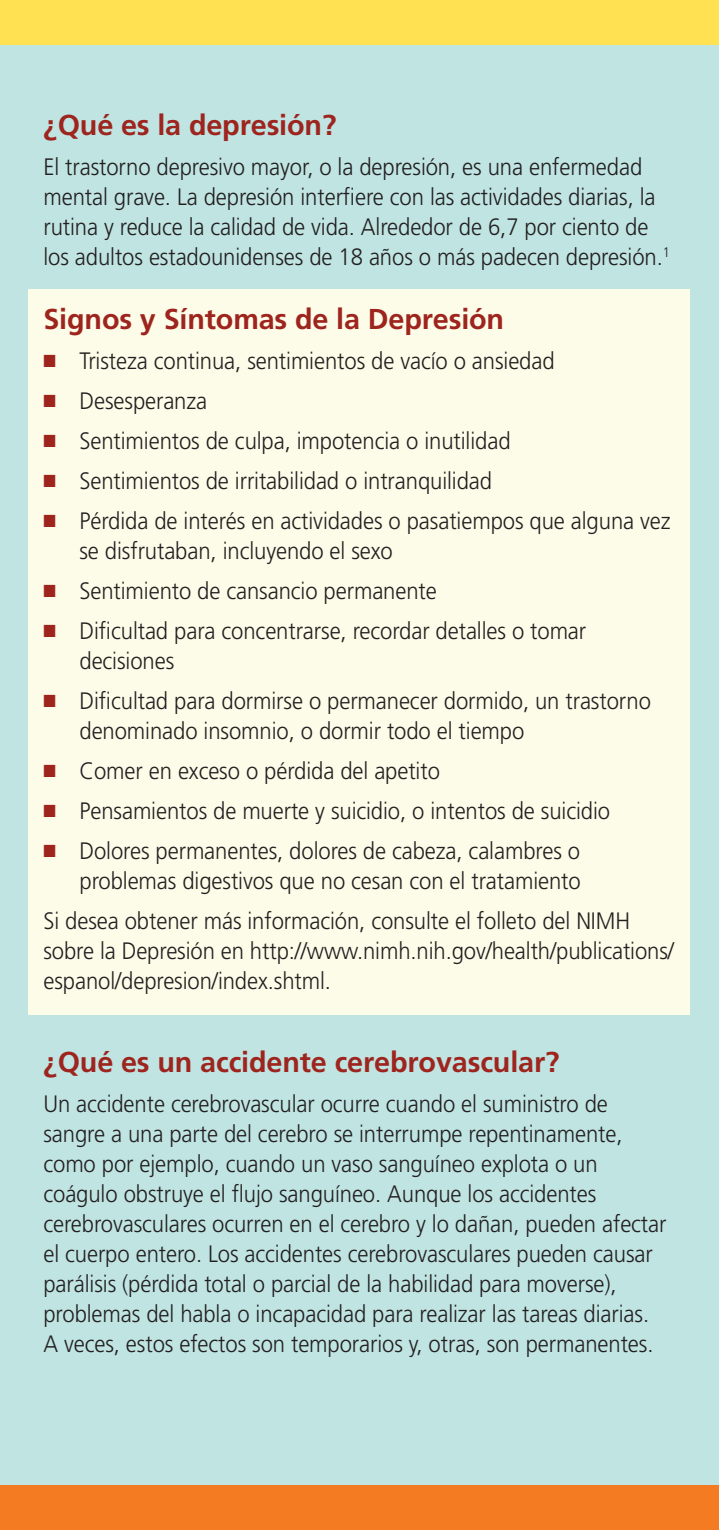
<style>
.page{position:relative;width:719px;height:1530px;background:#fff}
.page>*{position:absolute;margin:0;border:0;box-sizing:border-box;transform-origin:0 0}
.t1{font:700 28.75px "Frutiger";letter-spacing:-.005em;color:#9e241e}
.t2{font:300 23.75px/30px "Frutiger";letter-spacing:-.005em;color:#231f20;scale:.93 1}
.t3{font:17.5px "Zapf Dingbats";color:#9e241e;scale:.93 1}
</style>
<div class="page">
<hr style="left:718px;top:43px;width:1px;height:1449px;background:#fcfce9">
<div style="left:0;top:45px;width:718px;height:1440px;background:#bfe4e2"></div>
<div style="left:0;top:1485px;width:718px;height:45px;background:#f47b21"></div>
<div style="left:0;top:0;width:718px;height:45px;background:#ffe152"></div>
<div style="left:28px;top:289px;width:661px;height:725px;background:#fcfce9"></div>
<h2 class="t1" style="left:43px;top:108px;width:294px">¿Qué es la depresión?</h2>
<p class="t2" style="left:43px;top:152px;width:674px">El trastorno depresivo mayor, o la depresión, es una enfermedad mental grave. La depresión interfiere con las actividades diarias, la rutina y reduce la calidad de vida. Alrededor de 6,7 por ciento de los adultos estadounidenses de 18 años o más padecen depresión.<sup>1</sup></p>
<h2 class="t1" style="left:43px;top:302px;width:462px">Signos y Síntomas de la Depresión</h2>
<p class="t2" style="left:79px;top:345px;width:512px">Tristeza continua, sentimientos de vacío o ansiedad</p>
<p class="t2" style="left:79px;top:385px;width:139px">Desesperanza</p>
<p class="t2" style="left:79px;top:425px;width:465px">Sentimientos de culpa, impotencia o inutilidad</p>
<p class="t2" style="left:79px;top:465px;width:445px">Sentimientos de irritabilidad o intranquilidad</p>
<p class="t2" style="left:79px;top:505px;width:637px">Pérdida de interés en actividades o pasatiempos que alguna vez se disfrutaban, incluyendo el sexo</p>
<p class="t2" style="left:79px;top:575px;width:385px">Sentimiento de cansancio permanente</p>
<p class="t2" style="left:79px;top:615px;width:546px">Dificultad para concentrarse, recordar detalles o tomar decisiones</p>
<p class="t2" style="left:79px;top:685px;width:615px">Dificultad para dormirse o permanecer dormido, un trastorno denominado insomnio, o dormir todo el tiempo</p>
<p class="t2" style="left:79px;top:755px;width:389px">Comer en exceso o pérdida del apetito</p>
<p class="t2" style="left:79px;top:795px;width:572px">Pensamientos de muerte y suicidio, o intentos de suicidio</p>
<p class="t2" style="left:79px;top:835px;width:540px">Dolores permanentes, dolores de cabeza, calambres o problemas digestivos que no cesan con el tratamiento</p>
<p class="t2" style="left:43px;top:905px;width:680px">Si desea obtener más información, consulte el folleto del NIMH sobre la Depresión en http://www.nimh.nih.gov/health/publications/ espanol/depresion/index.shtml.</p>
<p class="t3" style="left:43px;top:353px;width:15px">■</p>
<p class="t3" style="left:43px;top:393px;width:15px">■</p>
<p class="t3" style="left:43px;top:433px;width:15px">■</p>
<p class="t3" style="left:43px;top:473px;width:15px">■</p>
<p class="t3" style="left:43px;top:513px;width:15px">■</p>
<p class="t3" style="left:43px;top:583px;width:15px">■</p>
<p class="t3" style="left:43px;top:623px;width:15px">■</p>
<p class="t3" style="left:43px;top:693px;width:15px">■</p>
<p class="t3" style="left:43px;top:763px;width:15px">■</p>
<p class="t3" style="left:43px;top:803px;width:15px">■</p>
<p class="t3" style="left:43px;top:843px;width:15px">■</p>
<h2 class="t1" style="left:43px;top:1045px;width:517px">¿Qué es un accidente cerebrovascular?</h2>
<p class="t2" style="left:43px;top:1089px;width:671px">Un accidente cerebrovascular ocurre cuando el suministro de sangre a una parte del cerebro se interrumpe repentinamente, como por ejemplo, cuando un vaso sanguíneo explota o un coágulo obstruye el flujo sanguíneo. Aunque los accidentes cerebrovasculares ocurren en el cerebro y lo dañan, pueden afectar el cuerpo entero. Los accidentes cerebrovasculares pueden causar parálisis (pérdida total o parcial de la habilidad para moverse), problemas del habla o incapacidad para realizar las tareas diarias.<br>A veces, estos efectos son temporarios y, otras, son permanentes.</p>
</div>
